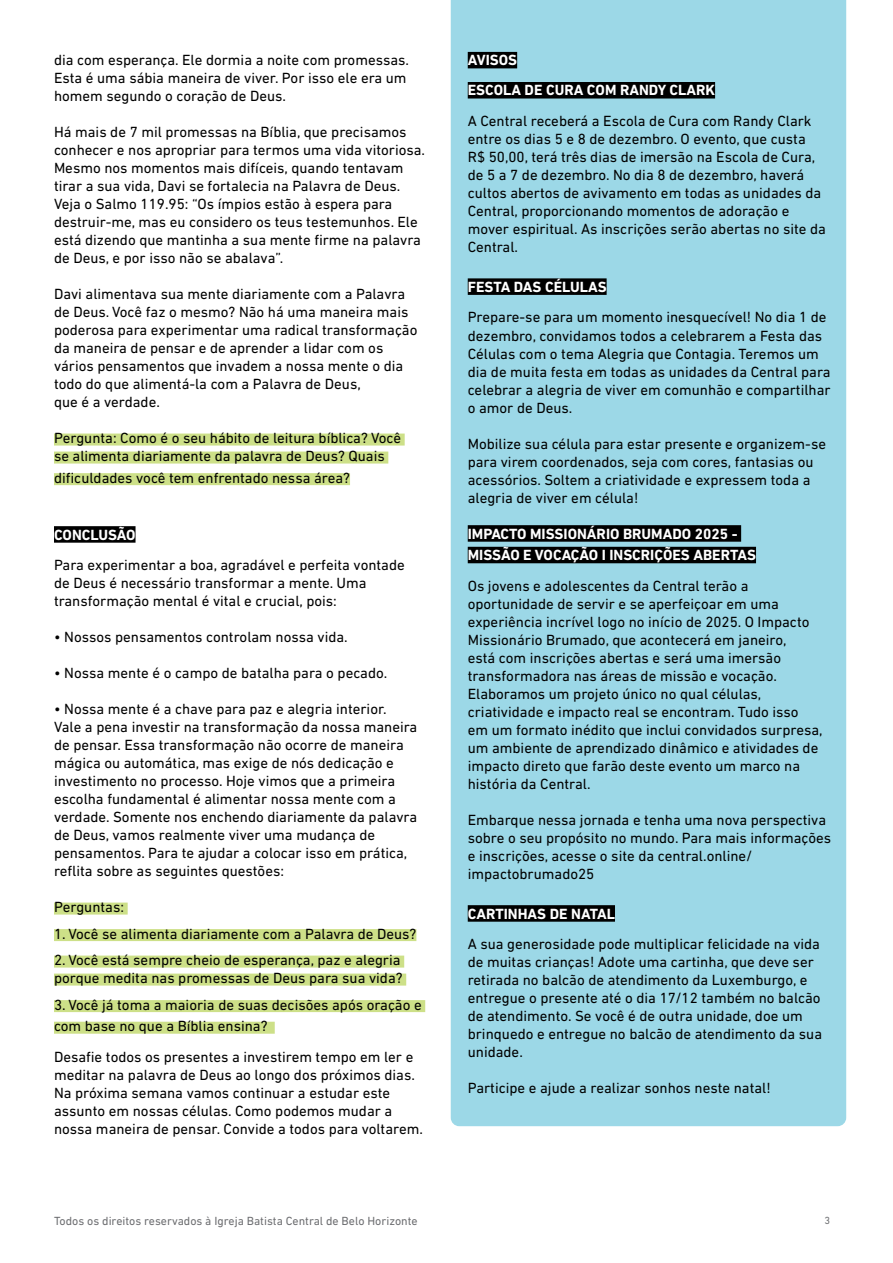
<style>
.page{position:relative;width:893px;height:1263px;background:#fff}
.page>*{position:absolute;margin:0;border:0;box-sizing:border-box;transform-origin:0 0}
.t1{font:15px/18px "DIN Next LT Pro";color:#000}
.t2{font:700 15px/30.2px "DIN Next LT Pro";color:#fff}
.t3{font:12px "DIN Next LT Pro";color:#6d6e71}
.t4{font:10.5px "DIN Next LT Pro";color:#6d6e71}
</style>
<div class="page">
<div style="left:451px;top:0;width:395px;height:1126px;background:#9cd8e7"></div>
<div style="left:54px;top:434px;width:351px;height:12px;background:#cde088"></div>
<div style="left:54px;top:452px;width:334px;height:12px;background:#cde088"></div>
<div style="left:54px;top:473px;width:296px;height:12px;background:#cde088"></div>
<div style="left:54px;top:526px;width:82px;height:17px;background:#000"></div>
<div style="left:54px;top:902px;width:74px;height:12px;background:#cde088"></div>
<div style="left:54px;top:929px;width:362px;height:12px;background:#cde088"></div>
<div style="left:54px;top:955px;width:350px;height:12px;background:#cde088"></div>
<div style="left:54px;top:973px;width:352px;height:12px;background:#cde088"></div>
<div style="left:54px;top:1000px;width:371px;height:12px;background:#cde088"></div>
<div style="left:54px;top:1022px;width:221px;height:12px;background:#cde088"></div>
<div style="left:468px;top:52px;width:49px;height:16px;background:#000"></div>
<div style="left:468px;top:82px;width:247px;height:17px;background:#000"></div>
<div style="left:468px;top:278px;width:139px;height:17px;background:#000"></div>
<div style="left:468px;top:525px;width:273px;height:17px;background:#000"></div>
<div style="left:468px;top:547px;width:288px;height:16px;background:#000"></div>
<div style="left:468px;top:905px;width:147px;height:17px;background:#000"></div>
<p class="t1" style="left:54px;top:51px;width:357px">dia com esperança. Ele dormia a noite com promessas.<br>Esta é uma sábia maneira de viver. Por isso ele era um homem segundo o coração de Deus.</p>
<p class="t1" style="left:54px;top:123px;width:373px">Há mais de 7 mil promessas na Bíblia, que precisamos conhecer e nos apropriar para termos uma vida vitoriosa.<br>Mesmo nos momentos mais difíceis, quando tentavam tirar a sua vida, Davi se fortalecia na Palavra de Deus.<br>Veja o Salmo 119.95: “Os ímpios estão à espera para destruir-me, mas eu considero os teus testemunhos. Ele está dizendo que mantinha a sua mente firme na palavra de Deus, e por isso não se abalava”.</p>
<p class="t1" style="left:54px;top:285px;width:365px">Davi alimentava sua mente diariamente com a Palavra de Deus. Você faz o mesmo? Não há uma maneira mais poderosa para experimentar uma radical transformação da maneira de pensar e de aprender a lidar com os vários pensamentos que invadem a nossa mente o dia todo do que alimentá-la com a Palavra de Deus,<br>que é a verdade.</p>
<p class="t1" style="left:54px;top:429px;width:349px">Pergunta: Como é o seu hábito de leitura bíblica? Você se alimenta diariamente da palavra de Deus? Quais</p>
<p class="t1" style="left:54px;top:469px;width:298px">dificuldades você tem enfrentado nessa área?</p>
<p class="t2" style="left:54px;top:519px;width:83px">CONCLUSÃO</p>
<p class="t1" style="left:54px;top:556px;width:352px">Para experimentar a boa, agradável e perfeita vontade de Deus é necessário transformar a mente. Uma transformação mental é vital e crucial, pois:</p>
<p class="t1" style="left:54px;top:628px;width:295px">• Nossos pensamentos controlam nossa vida.</p>
<p class="t1" style="left:54px;top:664px;width:335px">• Nossa mente é o campo de batalha para o pecado.</p>
<p class="t1" style="left:54px;top:700px;width:365px">• Nossa mente é a chave para paz e alegria interior.<br>Vale a pena investir na transformação da nossa maneira de pensar. Essa transformação não ocorre de maneira mágica ou automática, mas exige de nós dedicação e investimento no processo. Hoje vimos que a primeira escolha fundamental é alimentar nossa mente com a verdade. Somente nos enchendo diariamente da palavra de Deus, vamos realmente viver uma mudança de pensamentos. Para te ajudar a colocar isso em prática, reflita sobre as seguintes questões:</p>
<p class="t1" style="left:54px;top:898px;width:72px">Perguntas:</p>
<p class="t1" style="left:54px;top:924px;width:364px">1. Você se alimenta diariamente com a Palavra de Deus?</p>
<p class="t1" style="left:54px;top:951px;width:350px">2. Você está sempre cheio de esperança, paz e alegria porque medita nas promessas de Deus para sua vida?</p>
<p class="t1" style="left:54px;top:994px;width:369px;line-height:21.6px">3. Você já toma a maioria de suas decisões após oração e com base no que a Bíblia ensina?</p>
<p class="t1" style="left:54px;top:1048px;width:370px">Desafie todos os presentes a investirem tempo em ler e meditar na palavra de Deus ao longo dos próximos dias.<br>Na próxima semana vamos continuar a estudar este assunto em nossas células. Como podemos mudar a nossa maneira de pensar. Convide a todos para voltarem.</p>
<p class="t2" style="left:468px;top:45px;width:249px">AVISOS<br>ESCOLA DE CURA COM RANDY CLARK</p>
<p class="t1" style="left:468px;top:112px;width:360px">A Central receberá a Escola de Cura com Randy Clark entre os dias 5 e 8 de dezembro. O evento, que custa R$ 50,00, terá três dias de imersão na Escola de Cura, de 5 a 7 de dezembro. No dia 8 de dezembro, haverá cultos abertos de avivamento em todas as unidades da Central, proporcionando momentos de adoração e mover espiritual. As inscrições serão abertas no site da Central.</p>
<p class="t2" style="left:468px;top:271px;width:140px">FESTA DAS CÉLULAS</p>
<p class="t1" style="left:468px;top:308px;width:364px">Prepare-se para um momento inesquecível! No dia 1 de dezembro, convidamos todos a celebrarem a Festa das Células com o tema Alegria que Contagia. Teremos um dia de muita festa em todas as unidades da Central para celebrar a alegria de viver em comunhão e compartilhar o amor de Deus.</p>
<p class="t1" style="left:468px;top:434px;width:360px">Mobilize sua célula para estar presente e organizem-se para virem coordenados, seja com cores, fantasias ou acessórios. Soltem a criatividade e expressem toda a alegria de viver em célula!</p>
<p class="t2" style="left:468px;top:523px;width:290px;line-height:21.6px">IMPACTO MISSIONÁRIO BRUMADO 2025 -<br>MISSÃO E VOCAÇÃO I INSCRIÇÕES ABERTAS</p>
<p class="t1" style="left:468px;top:577px;width:356px">Os jovens e adolescentes da Central terão a oportunidade de servir e se aperfeiçoar em uma experiência incrível logo no início de 2025. O Impacto Missionário Brumado, que acontecerá em janeiro,<br>está com inscrições abertas e será uma imersão transformadora nas áreas de missão e vocação.<br>Elaboramos um projeto único no qual células, criatividade e impacto real se encontram. Tudo isso em um formato inédito que inclui convidados surpresa, um ambiente de aprendizado dinâmico e atividades de impacto direto que farão deste evento um marco na história da Central.</p>
<p class="t1" style="left:468px;top:811px;width:365px">Embarque nessa jornada e tenha uma nova perspectiva sobre o seu propósito no mundo. Para mais informações e inscrições, acesse o site da central.online/ impactobrumado25</p>
<p class="t2" style="left:468px;top:898px;width:149px">CARTINHAS DE NATAL</p>
<p class="t1" style="left:468px;top:935px;width:356px">A sua generosidade pode multiplicar felicidade na vida de muitas crianças! Adote uma cartinha, que deve ser retirada no balcão de atendimento da Luxemburgo, e entregue o presente até o dia 17/12 também no balcão de atendimento. Se você é de outra unidade, doe um brinquedo e entregue no balcão de atendimento da sua unidade.</p>
<p class="t1" style="left:468px;top:1079px;width:304px">Participe e ajude a realizar sonhos neste natal!</p>
<p class="t3" style="left:54px;top:1213px;width:365px">Todos os direitos reservados à Igreja Batista Central de Belo Horizonte</p>
<p class="t4" style="left:824px;top:1214px;width:7px">3</p>
</div>
